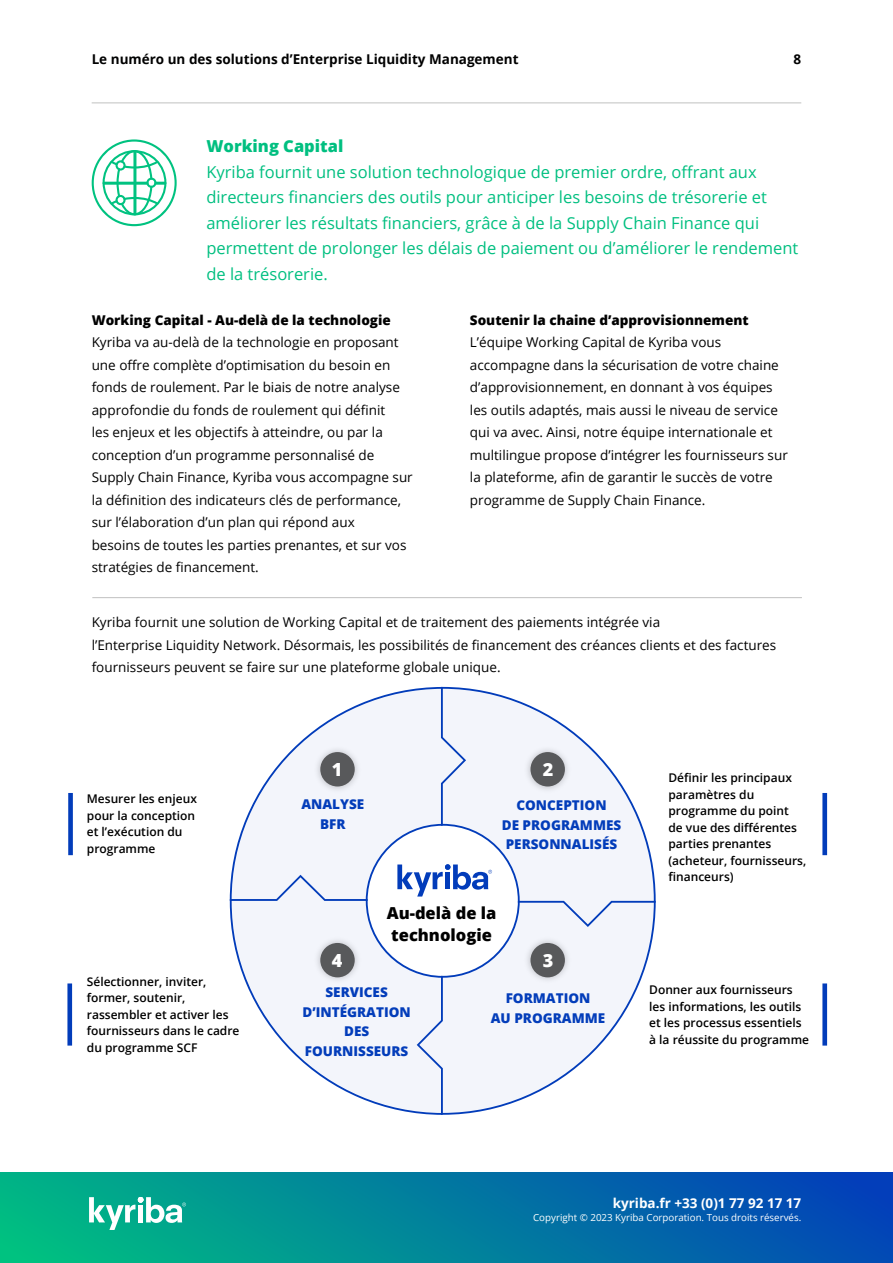
<style>
.page{position:relative;width:893px;height:1263px;background:#fff}
.page>*{position:absolute;margin:0;border:0;box-sizing:border-box;transform-origin:0 0}
.t1{font:800 18.15px "Open Sans";color:#fff}
.t2{font:16.5px/25.5px "Open Sans";color:#00bf80}
.t3{font:800 16.5px/21px "Open Sans";color:#000}
.t4{font:800 16.5px "Open Sans";color:#00bf80}
.t5{font:13.5px/22.5px "Open Sans";color:#000}
.t6{font:800 13.5px/19.5px "Open Sans";color:#033dba;text-align:center}
.t7{font:800 13.5px "Open Sans";color:#000}
.t8{font:700 13.5px "Open Sans";color:#000101}
.t9{font:700 13.5px "Open Sans";color:#fff}
.t10{font:600 12px/16.5px "Open Sans";color:#000}
.t11{font:9.75px "Open Sans";color:#fff}
</style>
<div class="page">
<div style="left:0;top:1172px;width:893px;height:91px;background:linear-gradient(to right,#00bc82,#0241b9)"></div>
<svg style="left:89px;top:1197px;width:97px;height:33px"></svg>
<hr style="left:92px;top:103px;width:709px;height:1px;background:#c0c1c0">
<hr style="left:92px;top:597px;width:710px;height:1px;background:#c0c1c0">
<div style="left:67px;top:983px;width:5px;height:62px;background:#023cba"></div>
<div style="left:822px;top:983px;width:5px;height:62px;background:#023cba"></div>
<div style="left:822px;top:793px;width:5px;height:62px;background:#023cba"></div>
<div style="left:68px;top:793px;width:5px;height:62px;background:#023cba"></div>
<svg style="left:231px;top:687px;width:210px;height:188px;fill:#f3f5fb"></svg>
<svg style="left:230px;top:875px;width:193px;height:239px;fill:#f3f5fb"></svg>
<svg style="left:397px;top:864px;width:44px;height:32px"></svg>
<svg style="left:417px;top:901px;width:238px;height:213px;fill:#f3f5fb"></svg>
<svg style="left:441px;top:687px;width:215px;height:240px;fill:#f3f5fb"></svg>
<img style="left:311px;top:742px;width:53px;height:54px">
<div style="left:320px;top:752px;width:35px;height:34px;background:#58595b;border-radius:50%"></div>
<img style="left:521px;top:742px;width:54px;height:54px">
<div style="left:530px;top:752px;width:35px;height:34px;background:#58595b;border-radius:50%"></div>
<img style="left:311px;top:933px;width:53px;height:54px">
<div style="left:320px;top:943px;width:35px;height:34px;background:#58595b;border-radius:50%"></div>
<img style="left:521px;top:933px;width:54px;height:54px">
<div style="left:530px;top:943px;width:35px;height:34px;background:#58595b;border-radius:50%"></div>
<svg style="left:92px;top:139px;width:85px;height:87px"></svg>
<p class="t8" style="left:92px;top:50px;width:428px">Le numéro un des solutions d’Enterprise Liquidity Management</p>
<p class="t8" style="left:794px;top:50px;width:9px">8</p>
<p class="t4" style="left:206px;top:133px;width:139px">Working Capital</p>
<p class="t2" style="left:206px;top:158px;width:593px">Kyriba fournit une solution technologique de premier ordre, offrant aux directeurs financiers des outils pour anticiper les besoins de trésorerie et améliorer les résultats financiers, grâce à de la Supply Chain Finance qui permettent de prolonger les délais de paiement ou d’améliorer le rendement de la trésorerie.</p>
<p class="t7" style="left:92px;top:309px;width:301px">Working Capital - Au-delà de la technologie</p>
<p class="t5" style="left:92px;top:331px;width:323px">Kyriba va au-delà de la technologie en proposant une offre complète d’optimisation du besoin en fonds de roulement. Par le biais de notre analyse approfondie du fonds de roulement qui définit<br>les enjeux et les objectifs à atteindre, ou par la conception d’un programme personnalisé de Supply Chain Finance, Kyriba vous accompagne sur la définition des indicateurs clés de performance, sur l’élaboration d’un plan qui répond aux<br>besoins de toutes les parties prenantes, et sur vos stratégies de financement.</p>
<p class="t7" style="left:470px;top:309px;width:280px">Soutenir la chaine d’approvisionnement</p>
<p class="t5" style="left:470px;top:331px;width:319px">L’équipe Working Capital de Kyriba vous accompagne dans la sécurisation de votre chaine d’approvisionnement, en donnant à vos équipes les outils adaptés, mais aussi le niveau de service qui va avec. Ainsi, notre équipe internationale et multilingue propose d’intégrer les fournisseurs sur la plateforme, afin de garantir le succès de votre programme de Supply Chain Finance.</p>
<p class="t5" style="left:92px;top:610px;width:686px">Kyriba fournit une solution de Working Capital et de traitement des paiements intégrée via<br>l’Enterprise Liquidity Network. Désormais, les possibilités de financement des créances clients et des factures fournisseurs peuvent se faire sur une plateforme globale unique.</p>
<p class="t10" style="left:87px;top:790px;width:112px">Mesurer les enjeux pour la conception et l’exécution du programme</p>
<p class="t10" style="left:87px;top:973px;width:154px">Sélectionner, inviter, former, soutenir, rassembler et activer les fournisseurs dans le cadre du programme SCF</p>
<h1 class="t1" style="left:332px;top:755px;width:12px">1</h1>
<h1 class="t1" style="left:543px;top:755px;width:12px">2</h1>
<p class="t6" style="left:301px;top:794px;width:64px">ANALYSE<br>BFR</p>
<p class="t6" style="left:502px;top:795px;width:121px">CONCEPTION<br>DE PROGRAMMES<br>PERSONNALISÉS</p>
<p class="t3" style="left:387px;top:902px;width:111px">Au-delà de la technologie</p>
<h1 class="t1" style="left:332px;top:946px;width:12px">4</h1>
<h1 class="t1" style="left:543px;top:946px;width:12px">3</h1>
<p class="t6" style="left:303px;top:982px;width:110px">SERVICES<br>D’INTÉGRATION<br>DES<br>FOURNISSEURS</p>
<p class="t6" style="left:491px;top:988px;width:116px">FORMATION<br>AU PROGRAMME</p>
<p class="t10" style="left:668px;top:769px;width:139px">Définir les principaux paramètres du programme du point<br>de vue des différentes parties prenantes (acheteur, fournisseurs, financeurs)</p>
<p class="t10" style="left:649px;top:981px;width:161px">Donner aux fournisseurs les informations, les outils et les processus essentiels à la réussite du programme</p>
<p class="t9" style="left:613px;top:1193px;width:190px">kyriba.fr +33 (0)1 77 92 17 17</p>
<p class="t11" style="left:533px;top:1211px;width:270px">Copyright © 2023 Kyriba Corporation. Tous droits réservés.</p>
</div>
